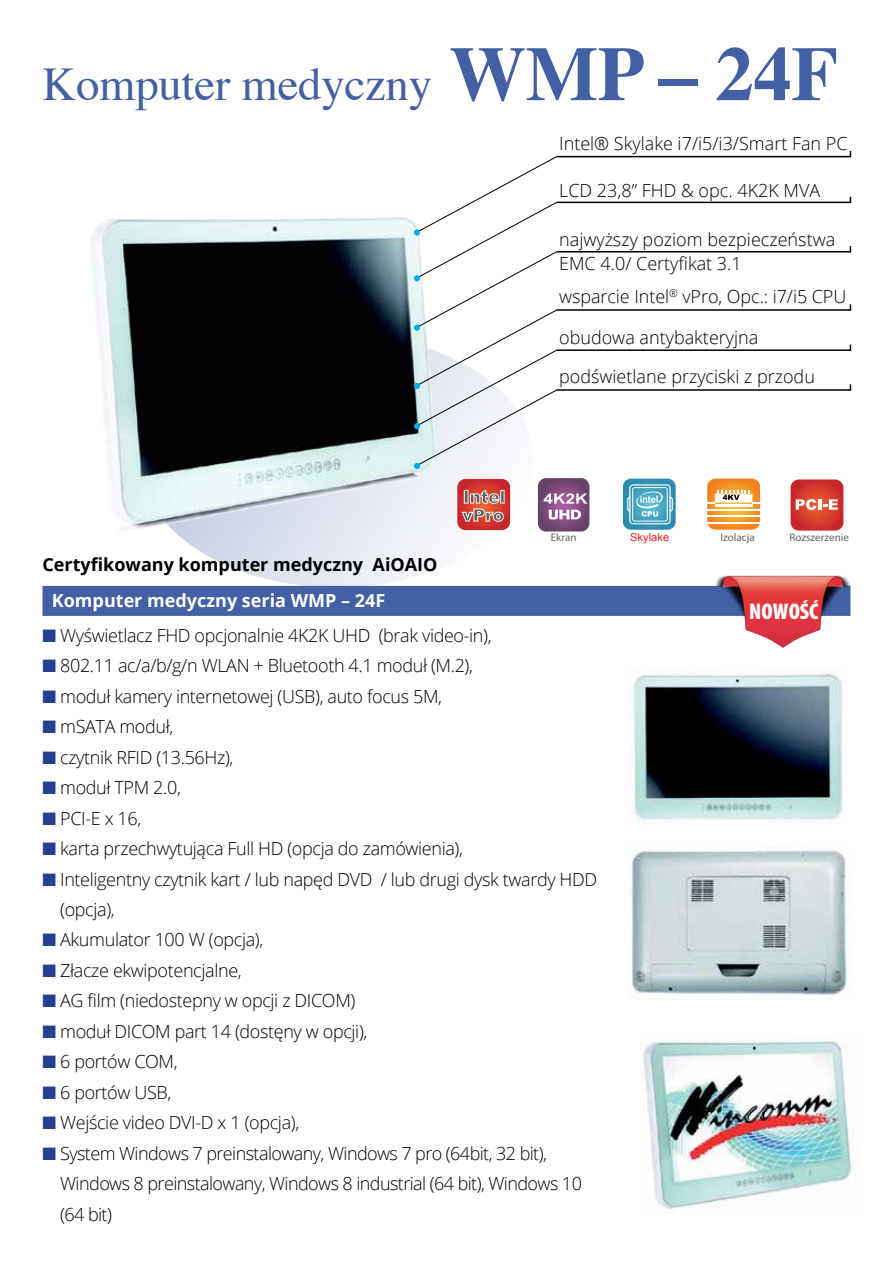
<style>
.page{position:relative;width:893px;height:1263px;background:#fff}
.page>*{position:absolute;margin:0;border:0;box-sizing:border-box;transform-origin:0 0}
.t1{font:46.8px "Times";letter-spacing:-.005em;color:#4360a4}
.t2{font:900 condensed 22.8px "Myriad Pro";color:#fff}
.t3{font:300 18px/30.5px "Open Sans";letter-spacing:-.02em;color:#000}
.t4{font:300 18px/24px "Open Sans";color:#000}
.t5{font:700 18px "Open Sans";color:#000}
.t6{font:700 18px "Open Sans";color:#fff}
.t7{font:10.95px "Myriad Pro";color:#636466}
.t8{font:10.8px "Arial";color:#ed1d24}
.s1{font-weight:700;font-size:76.8px}
.s2{color:#25408f}
</style>
<div class="page">
<svg style="left:141px;top:334px;width:393px;height:253px"></svg>
<img style="left:91px;top:217px;width:403px;height:328px">
<svg style="left:414px;top:151px;width:438px;height:318px"></svg>
<div style="left:43px;top:586px;width:807px;height:30px;background:#4360a4"></div>
<img style="left:632px;top:668px;width:211px;height:153px">
<img style="left:628px;top:850px;width:224px;height:145px">
<img style="left:643px;top:1041px;width:209px;height:168px">
<svg style="left:623px;top:479px;width:53px;height:51px;background:#67b0c8"></svg>
<svg style="left:707px;top:479px;width:53px;height:51px"></svg>
<svg style="left:791px;top:479px;width:52px;height:52px;background:#d84f47"></svg>
<svg style="left:538px;top:478px;width:51px;height:53px;background:#90688e"></svg>
<svg style="left:457px;top:479px;width:53px;height:51px;background:#ca5752"></svg>
<div style="left:500px;top:490px;width:4px;height:13px;border:1px solid #f4f1f0"></div>
<svg style="left:715px;top:575px;width:136px;height:73px"></svg>
<h1 class="t1" style="left:43px;top:41px;width:797px">Komputer medyczny <span class="s1">WMP – 24F</span></h1>
<p class="t4" style="left:559px;top:131px;width:290px">Intel® Skylake i7/i5/i3/Smart Fan PC</p>
<p class="t4" style="left:559px;top:178px;width:263px">LCD 23,8” FHD &amp; opc. 4K2K MVA</p>
<p class="t4" style="left:559px;top:226px;width:278px">najwyższy poziom bezpieczeństwa<br>EMC 4.0/ Certyfikat 3.1</p>
<p class="t3" style="left:559px;top:281px;width:289px">wsparcie Intel<sup>®</sup> vPro, Opc.: i7/i5 CPU</p>
<p class="t4" style="left:559px;top:325px;width:201px">obudowa antybakteryjna</p>
<p class="t4" style="left:559px;top:364px;width:257px">podświetlane przyciski z przodu</p>
<p class="t7" style="left:551px;top:531px;width:27px">Ekran</p>
<p class="t8" style="left:630px;top:530px;width:41px">Skylake</p>
<p class="t7" style="left:720px;top:531px;width:36px">Izolacja</p>
<p class="t7" style="left:790px;top:531px;width:61px">Rozszerzenie</p>
<p class="t5" style="left:43px;top:552px;width:396px">Certyfikowany komputer medyczny AiOAIO</p>
<p class="t6" style="left:52px;top:588px;width:335px">Komputer medyczny seria WMP – 24F</p>
<p class="t3" style="left:43px;top:620px;width:451px"><span class="s2">■</span> Wyświetlacz FHD opcjonalnie 4K2K UHD (brak video-in),</p>
<p class="t3" style="left:43px;top:650px;width:432px"><span class="s2">■</span> 802.11 ac/a/b/g/n WLAN + Bluetooth 4.1 moduł (M.2),</p>
<p class="t3" style="left:43px;top:680px;width:401px"><span class="s2">■</span> moduł kamery internetowej (USB), auto focus 5M,</p>
<p class="t3" style="left:43px;top:711px;width:132px"><span class="s2">■</span> mSATA moduł,</p>
<p class="t3" style="left:43px;top:741px;width:192px"><span class="s2">■</span> czytnik RFID (13.56Hz),</p>
<p class="t3" style="left:43px;top:772px;width:140px"><span class="s2">■</span> moduł TPM 2.0,</p>
<p class="t3" style="left:43px;top:802px;width:100px"><span class="s2">■</span> PCI-E x 16,</p>
<p class="t3" style="left:43px;top:833px;width:422px"><span class="s2">■</span> karta przechwytująca Full HD (opcja do zamówienia),</p>
<p class="t3" style="left:60px;top:863px;width:538px;text-indent:-18px"><span class="s2">■</span> Inteligentny czytnik kart / lub napęd DVD / lub drugi dysk twardy HDD (opcja),</p>
<p class="t3" style="left:43px;top:924px;width:222px"><span class="s2">■</span> Akumulator 100 W (opcja),</p>
<p class="t3" style="left:43px;top:955px;width:201px"><span class="s2">■</span> Złacze ekwipotencjalne,</p>
<p class="t3" style="left:43px;top:985px;width:314px"><span class="s2">■</span> AG film (niedostepny w opcji z DICOM)</p>
<p class="t3" style="left:43px;top:1015px;width:326px"><span class="s2">■</span> moduł DICOM part 14 (dostęny w opcji),</p>
<p class="t3" style="left:43px;top:1046px;width:137px"><span class="s2">■</span> 6 portów COM,</p>
<p class="t3" style="left:43px;top:1076px;width:130px"><span class="s2">■</span> 6 portów USB,</p>
<p class="t3" style="left:43px;top:1107px;width:258px"><span class="s2">■</span> Wejście video DVI-D x 1 (opcja),</p>
<p class="t3" style="left:60px;top:1137px;width:523px;text-indent:-18px"><span class="s2">■</span> System Windows 7 preinstalowany, Windows 7 pro (64bit, 32 bit),<br>Windows 8 preinstalowany, Windows 8 industrial (64 bit), Windows 10 (64 bit)</p>
<p class="t2" style="left:749px;top:599px;width:71px">NOWOŚĆ</p>
</div>
